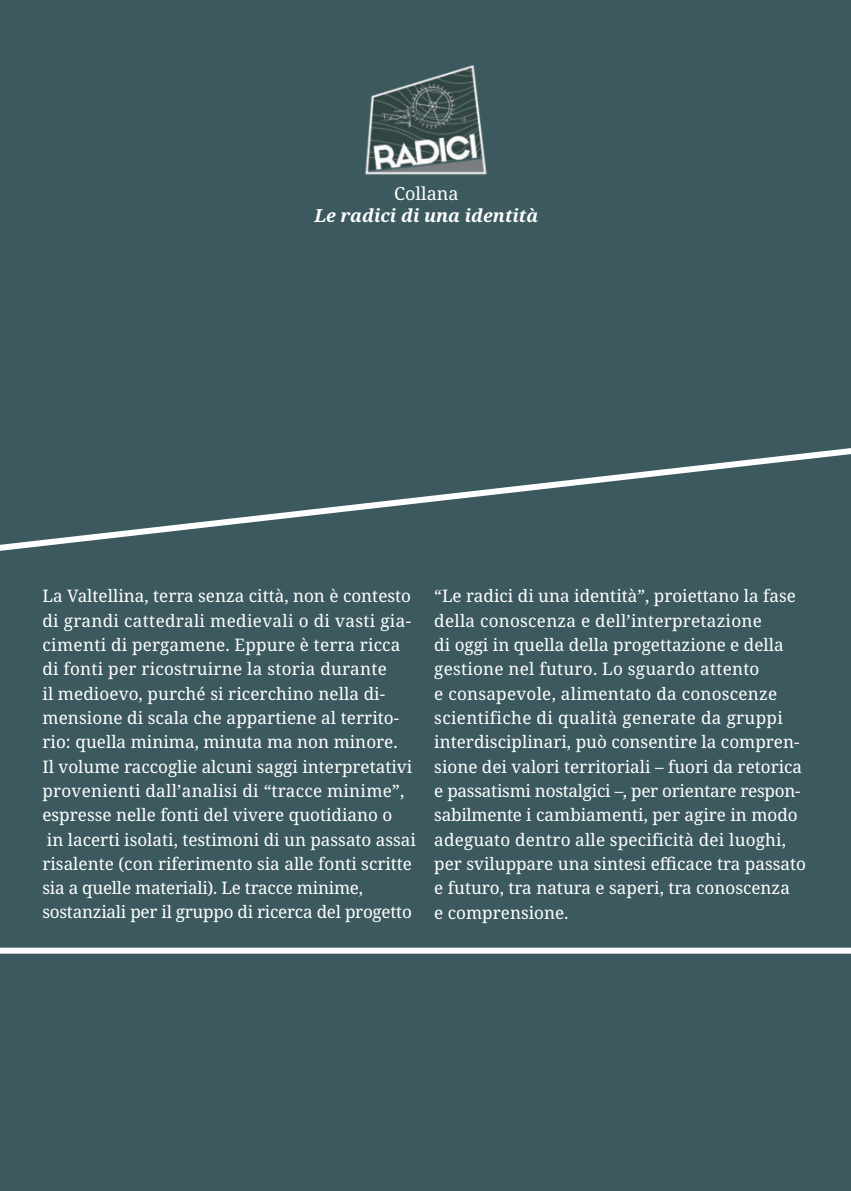
<style>
.page{position:relative;width:851px;height:1191px;background:#fff}
.page>*{position:absolute;margin:0;border:0;box-sizing:border-box;transform-origin:0 0}
.t1{font:italic 700 18px "Noto Serif";color:#fff}
.t2{font:18px "Noto Serif";color:#fff}
.t3{font:17.25px/24.3px "Noto Serif";color:#fff}
</style>
<div class="page">
<div style="left:0;top:0;width:850px;height:1191px;background:#3b595e"></div>
<svg style="left:0;top:448px;width:850px;height:103px"></svg>
<div style="left:0;top:947px;width:850px;height:6px;background:#fff"></div>
<img style="left:365px;top:65px;width:122px;height:112px">
<p class="t2" style="left:394px;top:181px;width:66px">Collana</p>
<p class="t1" style="left:314px;top:203px;width:225px">Le radici di una identità</p>
<p class="t3" style="left:42px;top:583px;width:375px">La Valtellina, terra senza città, non è contesto di grandi cattedrali medievali o di vasti gia&shy;cimenti di pergamene. Eppure è terra ricca di fonti per ricostruirne la storia durante<br>il medioevo, purché si ricerchino nella di&shy;mensione di scala che appartiene al territo&shy;rio: quella minima, minuta ma non minore.<br>Il volume raccoglie alcuni saggi interpretativi provenienti dall’analisi di “tracce minime”, espresse nelle fonti del vivere quotidiano o<br>in lacerti isolati, testimoni di un passato assai risalente (con riferimento sia alle fonti scritte sia a quelle materiali). Le tracce minime, sostanziali per il gruppo di ricerca del progetto</p>
<p class="t3" style="left:434px;top:583px;width:373px">“Le radici di una identità”, proiettano la fase della conoscenza e dell’interpretazione<br>di oggi in quella della progettazione e della gestione nel futuro. Lo sguardo attento<br>e consapevole, alimentato da conoscenze scientifiche di qualità generate da gruppi interdisciplinari, può consentire la compren&shy;sione dei valori territoriali – fuori da retorica e passatismi nostalgici –, per orientare respon&shy;sabilmente i cambiamenti, per agire in modo adeguato dentro alle specificità dei luoghi, per sviluppare una sintesi efficace tra passato e futuro, tra natura e saperi, tra conoscenza<br>e comprensione.</p>
</div>
